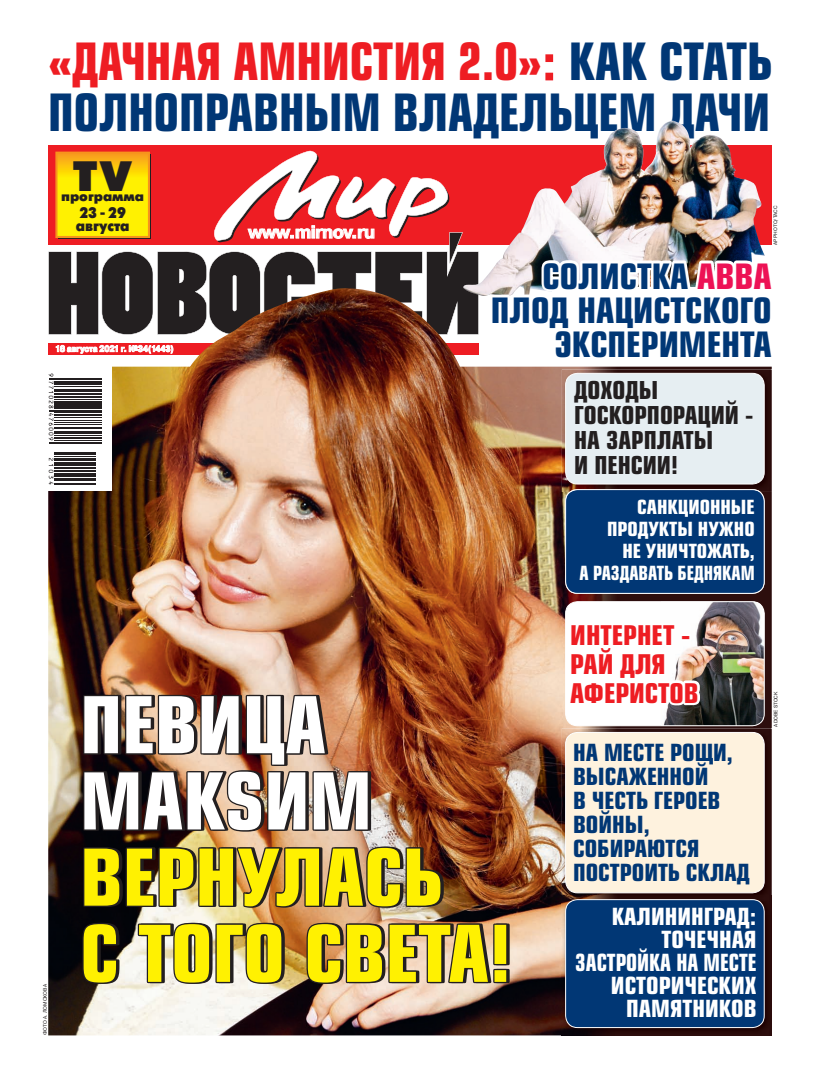
<style>
.page{position:relative;width:820px;height:1078px;background:#fff}
.page>*{position:absolute;margin:0;border:0;box-sizing:border-box;transform-origin:0 0}
.t1{font:700 76.2px/76.2px "Europe Cond";color:#fff101}
.t2{font:700 50px/51px "Europe Cond";color:#013775;scale:.96 1}
.t3{font:42.4px "Futura Futuris X";color:#231f20}
.t4{font:700 34px/34px "Europe Cond";color:#013775;text-align:right}
.t5{font:700 26.4px/29px "Europe Cond";color:#ee1d23}
.t6{font:700 24px/25px "Europe Cond";color:#231f20}
.t7{font:700 23px/24px "Europe Cond";color:#013775}
.t8{font:700 23px/23px "Europe Cond";color:#fff;text-align:right}
.t9{font:700 19px/22px "Europe Cond";color:#fff;text-align:right}
.t10{font:700 17.8px "Pragmatica";letter-spacing:-.03em;color:#fff}
.t11{font:15.3px/13.3px "Futura Futuris X";color:#231f20;scale:.86 1}
.t12{font:13.6px "Futura Futuris X";color:#231f20}
.t13{font:700 8.7px "Pragmatica";color:#fff;scale:.9 1}
.t14{font:5px "Pragmatica";color:#231f20}
.s1{color:#ee1d23}
.s2{color:#ed1255}
.s3{color:#fff}
</style>
<div class="page">
<img style="left:561px;top:1027px;width:210px;height:8px">
<img style="left:48px;top:121px;width:724px;height:906px">
<img style="left:164px;top:288px;width:312px;height:141px">
<p class="t2" style="left:48px;top:41px;width:755px"><span class="s1">«ДАЧНАЯ АМНИСТИЯ 2.0»:</span> КАК СТАТЬ<br>ПОЛНОПРАВНЫМ ВЛАДЕЛЬЦЕМ ДАЧИ</p>
<p class="t3" style="left:73px;top:159px;width:60px">TV</p>
<p class="t11" style="left:76px;top:207px;width:64px">23 - 29 августа</p>
<p class="t12" style="left:61px;top:190px;width:85px">программа</p>
<p class="t13" style="left:55px;top:345px;width:133px">18 августа 2021 г. №34(1443)</p>
<p class="t10" style="left:248px;top:226px;width:128px">www.mirnov.ru</p>
<p class="t14" style="left:773px;top:245px;width:41px;rotate:-90deg">AP PHOTO/ТАСС</p>
<p class="t4" style="left:490px;top:262px;width:282px">СОЛИСТКА <span class="s2">ABBA<br></span>ПЛОД НАЦИСТСКОГО</p>
<p class="t4" style="left:554px;top:330px;width:218px">ЭКСПЕРИМЕНТА</p>
<p class="t6" style="left:574px;top:380px;width:181px">ДОХОДЫ<br>ГОСКОРПОРАЦИЙ -<br>НА ЗАРПЛАТЫ<br>И ПЕНСИИ!</p>
<p class="t9" style="left:579px;top:497px;width:177px">САНКЦИОННЫЕ<br>ПРОДУКТЫ НУЖНО<br>НЕ УНИЧТ ОЖАТЬ,<br>А РАЗДАВАТЬ БЕДНЯКАМ</p>
<p class="t14" style="left:43px;top:1035px;width:53px;rotate:-90deg">ФОТО А. ЛОМОХОВА</p>
<p class="t1" style="left:80px;top:693px;width:432px"><span class="s3">ПЕВИЦА<br>МАКSИМ<br></span>ВЕРНУЛАСЬ<br>С ТОГО СВЕТА!</p>
<p class="t5" style="left:570px;top:622px;width:130px">ИНТЕРНЕТ -<br>РАЙ ДЛЯ<br>АФЕРИСТОВ</p>
<p class="t7" style="left:573px;top:741px;width:178px">НА МЕСТЕ РОЩИ,<br>ВЫСАЖЕННОЙ<br>В ЧЕСТЬ ГЕРОЕВ<br>ВОЙНЫ,<br>СОБИРАЮТСЯ<br>ПОСТРОИТЬ СКЛАД</p>
<p class="t8" style="left:575px;top:906px;width:183px">КАЛИНИНГРАД:<br>ТОЧЕЧНАЯ<br>ЗАСТРОЙКА НА МЕСТЕ<br>ИСТОРИЧЕСКИХ<br>ПАМЯТНИКОВ</p>
<p class="t14" style="left:773px;top:726px;width:36px;rotate:-90deg">ADOBE STOCK</p>
</div>
